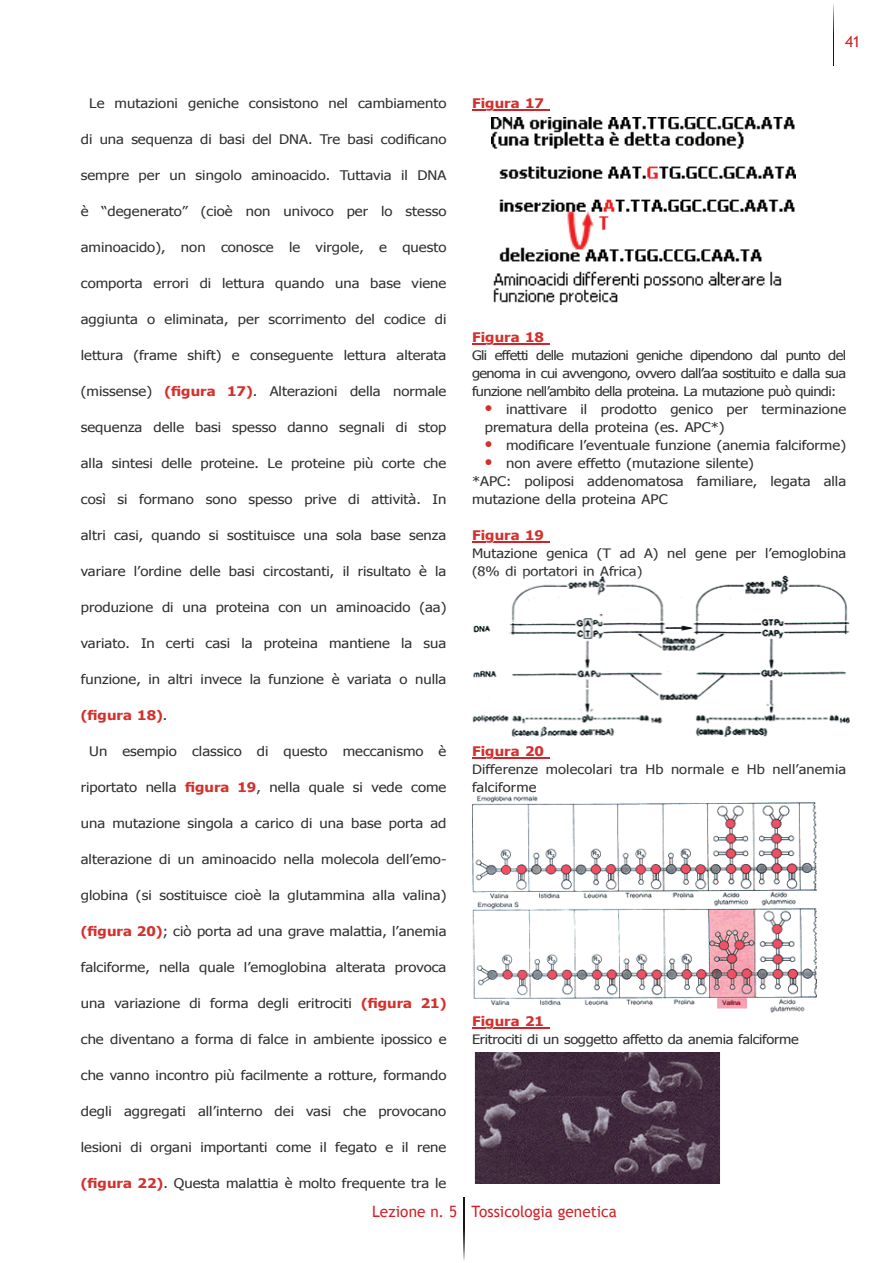
<style>
.page{position:relative;width:893px;height:1263px;background:#fff}
.page>*{position:absolute;margin:0;border:0;box-sizing:border-box;transform-origin:0 0}
.t1{font:700 22.5px/36px "Myriad Pro";color:#d3312e}
.t2{font:15.6px "Trebuchet MS";color:#d1232a}
.t3{font:13.2px/18px "Tahoma";color:#312f30;scale:1.12 1}
.t4{font:700 13.2px "Tahoma";letter-spacing:.005em;color:#d3312e;scale:1.12 1}
.t5{font:12.9px/18px "Tahoma";color:#312f30;scale:1.12 1}
.t6{font:12.9px "Tahoma";letter-spacing:-.02em;color:#312f30;scale:1.12 1}
.s1{font-weight:700;color:#d3312e}
.s2{font-weight:400;color:#312f30}
</style>
<div class="page">
<svg style="left:463px;top:1197px;width:1px;height:63px"></svg>
<svg style="left:833px;top:4px;width:1px;height:62px"></svg>
<hr style="left:472px;top:109px;width:77px;height:1px;background:#d1232a">
<hr style="left:472px;top:343px;width:77px;height:1px;background:#d1232a">
<hr style="left:472px;top:541px;width:77px;height:1px;background:#d1232a">
<hr style="left:472px;top:757px;width:77px;height:1px;background:#d1232a">
<hr style="left:472px;top:1027px;width:77px;height:1px;background:#d1232a">
<svg style="left:473px;top:109px;width:46px;height:2px"></svg>
<img style="left:491px;top:117px;width:305px;height:188px">
<svg style="left:473px;top:343px;width:46px;height:2px"></svg>
<svg style="left:473px;top:541px;width:77px;height:2px"></svg>
<img style="left:472px;top:575px;width:378px;height:162px">
<img style="left:475px;top:579px;width:164px;height:1px">
<img style="left:525px;top:575px;width:24px;height:4px">
<img style="left:549px;top:575px;width:92px;height:4px">
<svg style="left:473px;top:757px;width:77px;height:2px"></svg>
<img style="left:472px;top:795px;width:344px;height:217px">
<svg style="left:473px;top:1027px;width:77px;height:2px"></svg>
<img style="left:474px;top:1053px;width:246px;height:130px">
<p class="t2" style="left:845px;top:32px;width:17px">41</p>
<p class="t3" style="left:89px;top:94px;width:320px">Le mutazioni geniche consistono nel cambiamento</p>
<p class="t3" style="left:81px;top:130px;width:328px">di una sequenza di basi del DNA. Tre basi codificano</p>
<p class="t3" style="left:81px;top:166px;width:328px">sempre per un singolo aminoacido. Tuttavia il DNA</p>
<p class="t3" style="left:81px;top:202px;width:328px">è “degenerato” (cioè non univoco per lo stesso</p>
<p class="t3" style="left:81px;top:238px;width:328px">aminoacido), non conosce le virgole, e questo</p>
<p class="t3" style="left:81px;top:274px;width:328px">comporta errori di lettura quando una base viene</p>
<p class="t3" style="left:81px;top:310px;width:328px">aggiunta o eliminata, per scorrimento del codice di</p>
<p class="t3" style="left:81px;top:346px;width:328px">lettura (frame shift) e conseguente lettura alterata</p>
<p class="t3" style="left:81px;top:382px;width:328px">(missense) <span class="s1">(figura 17)</span>. Alterazioni della normale</p>
<p class="t3" style="left:81px;top:418px;width:328px">sequenza delle basi spesso danno segnali di stop</p>
<p class="t3" style="left:81px;top:454px;width:328px">alla sintesi delle proteine. Le proteine più corte che</p>
<p class="t3" style="left:81px;top:490px;width:328px">così si formano sono spesso prive di attività. In</p>
<p class="t3" style="left:81px;top:526px;width:328px">altri casi, quando si sostituisce una sola base senza</p>
<p class="t3" style="left:81px;top:562px;width:328px">variare l’ordine delle basi circostanti, il risultato è la</p>
<p class="t3" style="left:81px;top:598px;width:328px">produzione di una proteina con un aminoacido (aa)</p>
<p class="t3" style="left:81px;top:634px;width:328px">variato. In certi casi la proteina mantiene la sua</p>
<p class="t3" style="left:81px;top:670px;width:328px">funzione, in altri invece la funzione è variata o nulla</p>
<p class="t4" style="left:81px;top:706px;width:79px">(figura 18)<span class="s2">.</span></p>
<p class="t3" style="left:89px;top:742px;width:320px">Un esempio classico di questo meccanismo è</p>
<p class="t3" style="left:81px;top:778px;width:328px">riportato nella <span class="s1">figura 19</span>, nella quale si vede come</p>
<p class="t3" style="left:81px;top:814px;width:328px">una mutazione singola a carico di una base porta ad</p>
<p class="t3" style="left:81px;top:850px;width:328px">alterazione di un aminoacido nella molecola dell’emo-</p>
<p class="t3" style="left:81px;top:886px;width:328px">globina (si sostituisce cioè la glutammina alla valina)</p>
<p class="t3" style="left:81px;top:922px;width:328px"><span class="s1">(figura 20)</span>; ciò porta ad una grave malattia, l’anemia</p>
<p class="t3" style="left:81px;top:958px;width:328px">falciforme, nella quale l’emoglobina alterata provoca</p>
<p class="t3" style="left:81px;top:994px;width:328px">una variazione di forma degli eritrociti <span class="s1">(figura 21)</span></p>
<p class="t3" style="left:81px;top:1030px;width:328px">che diventano a forma di falce in ambiente ipossico e</p>
<p class="t3" style="left:81px;top:1066px;width:328px">che vanno incontro più facilmente a rotture, formando</p>
<p class="t3" style="left:81px;top:1102px;width:328px">degli aggregati all’interno dei vasi che provocano</p>
<p class="t3" style="left:81px;top:1138px;width:328px">lesioni di organi importanti come il fegato e il rene</p>
<p class="t3" style="left:81px;top:1174px;width:328px"><span class="s1">(figura 22)</span>. Questa malattia è molto frequente tra le</p>
<p class="t2" style="left:372px;top:1202px;width:246px">Lezione n. 5 Tossicologia genetica</p>
<p class="t4" style="left:472px;top:94px;width:66px">Figura 17</p>
<p class="t4" style="left:472px;top:328px;width:66px">Figura 18</p>
<p class="t5" style="left:472px;top:346px;width:336px;text-align:justify">Gli effetti delle mutazioni geniche dipendono dal punto del genoma in cui avvengono, ovvero dall’aa sostituito e dalla sua funzione nell’ambito della proteina. La mutazione può quindi:</p>
<p class="t3" style="left:485px;top:400px;width:324px;text-indent:21px">inattivare il prodotto genico per terminazione prematura della proteina (es. APC*)</p>
<p class="t3" style="left:506px;top:436px;width:305px">modificare l’eventuale funzione (anemia falciforme)</p>
<p class="t3" style="left:506px;top:454px;width:223px">non avere effetto (mutazione silente)</p>
<p class="t3" style="left:472px;top:472px;width:336px">*APC: poliposi addenomatosa familiare, legata alla</p>
<p class="t3" style="left:472px;top:490px;width:176px">mutazione della proteina APC</p>
<p class="t4" style="left:472px;top:526px;width:66px">Figura 19</p>
<p class="t5" style="left:472px;top:544px;width:336px">Mutazione genica (T ad A) nel gene per l’emoglobina (8% di portatori in Africa)</p>
<h1 class="t1" style="left:485px;top:388px;width:9px">• •</h1>
<h1 class="t1" style="left:485px;top:442px;width:9px">•</h1>
<p class="t4" style="left:472px;top:742px;width:66px">Figura 20</p>
<p class="t5" style="left:472px;top:760px;width:336px">Differenze molecolari tra Hb normale e Hb nell’anemia falciforme</p>
<p class="t4" style="left:472px;top:1012px;width:66px">Figura 21</p>
<p class="t6" style="left:472px;top:1031px;width:293px">Eritrociti di un soggetto affetto da anemia falciforme</p>
</div>
